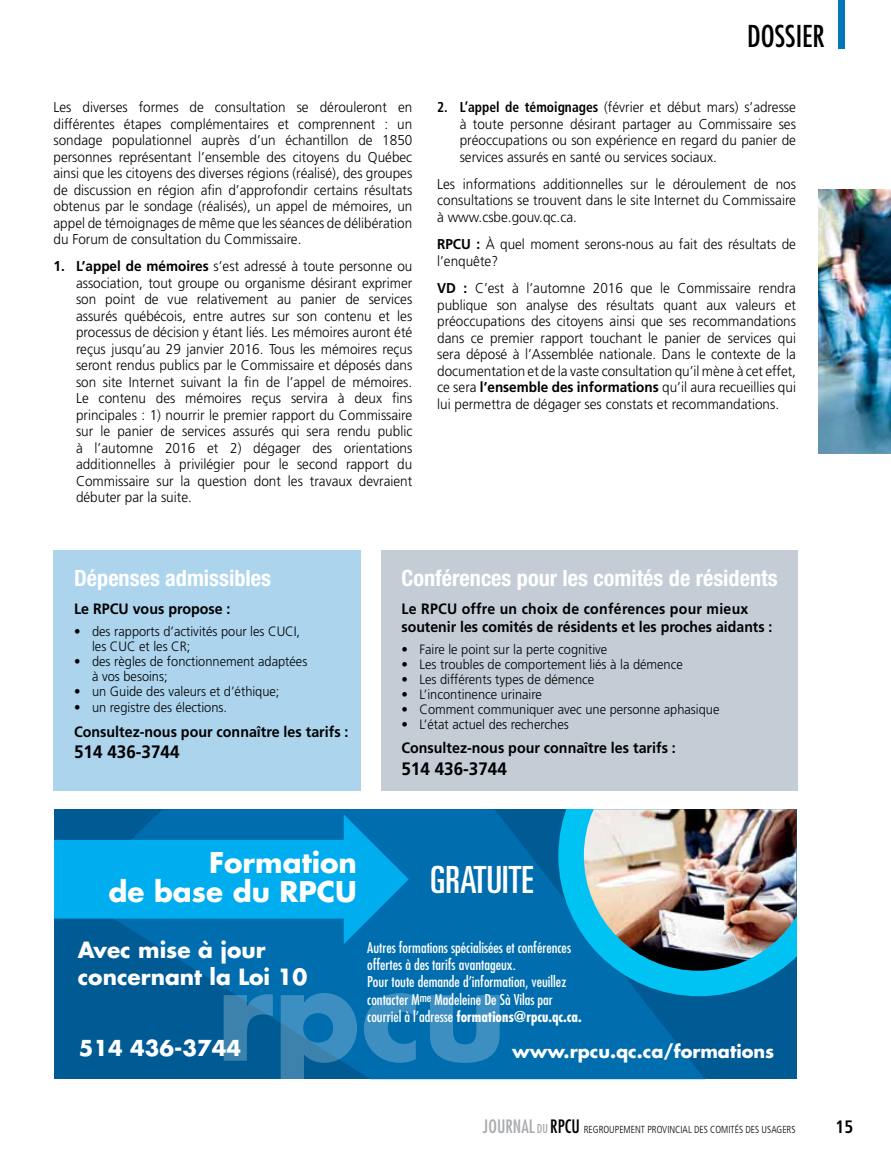
<style>
.page{position:relative;width:891px;height:1161px;background:#fff}
.page>*{position:absolute;margin:0;border:0;box-sizing:border-box;transform-origin:0 0}
.t1{font:700 127.65px "Futura";color:#fff}
.t2{font:ultra-condensed 37.5px "Univers";color:#fff}
.t3{font:condensed 29.4px "Futura";color:#000}
.t4{font:700 27.9px/28.5px "Futura";color:#fff;text-align:right}
.t5{font:700 condensed 22.5px "Helvetica Neue";color:#fff}
.t6{font:700 21.75px/26.1px "Futura";color:#fff}
.t7{font:700 21.3px "Futura";color:#fff}
.t8{font:700 18px "Frutiger";color:#000;scale:.95 1}
.t9{font:700 condensed 18px "Frutiger";color:#000;scale:.95 1}
.t10{font:700 17.7px "Futura";color:#fff}
.t11{font:700 15px "Frutiger";color:#000;scale:.95 1}
.t12{font:700 15px/18px "Frutiger";color:#000;scale:.94 1}
.t13{font:condensed 14.55px/17.2px "Futura";color:#fff}
.t14{font:300 14.25px/16.5px "Frutiger";color:#000;text-align:justify;scale:.95 1}
.t15{font:300 13.5px/15px "Frutiger";color:#000;scale:.95 1}
.t16{font:300 condensed 10.2px "Frutiger";color:#000;scale:.95 1}
.s1{font-weight:700}
.s2{font-weight:700;font-stretch:condensed}
.s3{font-family:"Futura";font-weight:400;font-size:18px;color:#a9abae}
.s4{font-family:"Futura";font-weight:400;font-size:12px;color:#a9abae}
.s5{font-family:"Futura";font-weight:400;font-size:18px}
</style>
<div class="page">
<div style="left:838px;top:0;width:7px;height:48px;background:#0078b8"></div>
<div style="left:54px;top:550px;width:307px;height:241px;background:#acd4ed"></div>
<div style="left:381px;top:550px;width:416px;height:241px;background:#c4cdd6"></div>
<div style="left:54px;top:809px;width:742px;height:270px;background:#005b94"></div>
<svg style="left:155px;top:809px;width:550px;height:270px;fill:#006dae"></svg>
<svg style="left:54px;top:814px;width:355px;height:130px;fill:#00aeef"></svg>
<img style="left:558px;top:809px;width:238px;height:187px">
<img style="left:818px;top:190px;width:73px;height:263px">
<p class="t14" style="left:54px;top:99px;width:379px">Les diverses formes de consultation se dérouleront en différentes étapes complémentaires et comprennent : un sondage populationnel auprès d’un échantillon de 1850 personnes représentant l’ensemble des citoyens du Québec ainsi que les citoyens des diverses régions (réalisé), des groupes de discussion en région afin d’approfondir certains résultats obtenus par le sondage (réalisés), un appel de mémoires, un appel de témoignages de même que les séances de délibération du Forum de consultation du Commissaire.</p>
<p class="t14" style="left:76px;top:258px;width:356px;text-indent:-22px"><span class="s1">1. L’appel de mémoires</span> s’est adressé à toute personne ou association, tout groupe ou organisme désirant exprimer son point de vue relativement au panier de services assurés québécois, entre autres sur son contenu et les processus de décision y étant liés. Les mémoires auront été reçus jusqu’au 29 janvier 2016. Tous les mémoires reçus seront rendus publics par le Commissaire et déposés dans son site Internet suivant la fin de l’appel de mémoires.<br>Le contenu des mémoires reçus servira à deux fins principales : 1) nourrir le premier rapport du Commissaire sur le panier de services assurés qui sera rendu public à l’automne 2016 et 2) dégager des orientations additionnelles à privilégier pour le second rapport du Commissaire sur la question dont les travaux devraient débuter par la suite.</p>
<h3 class="t3" style="left:747px;top:17px;width:79px">DOSSIER</h3>
<p class="t14" style="left:460px;top:99px;width:356px;text-indent:-22px"><span class="s2">2. L’appel de témoignages</span> (février et début mars) s’adresse à toute personne désirant partager au Commissaire ses préoccupations ou son expérience en regard du panier de services assurés en santé ou services sociaux.</p>
<p class="t14" style="left:437px;top:176px;width:379px">Les informations additionnelles sur le déroulement de nos consultations se trouvent dans le site Internet du Commissaire à www.csbe.gouv.qc.ca.</p>
<p class="t14" style="left:437px;top:236px;width:379px"><span class="s1">RPCU :</span> À quel moment serons-nous au fait des résultats de l’enquête?</p>
<p class="t14" style="left:437px;top:280px;width:379px"><span class="s1">VD :</span> C’est à l’automne 2016 que le Commissaire rendra publique son analyse des résultats quant aux valeurs et préoccupations des citoyens ainsi que ses recommandations dans ce premier rapport touchant le panier de services qui sera déposé à l’Assemblée nationale. Dans le contexte de la documentation et de la vaste consultation qu’il mène à cet effet, ce sera <span class="s1">l’ensemble des informations</span> qu’il aura recueillies qui lui permettra de dégager ses constats et recommandations.</p>
<h3 class="t5" style="left:74px;top:565px;width:199px">Dépenses admissibles</h3>
<h3 class="t5" style="left:401px;top:565px;width:378px">Conférences pour les comités de résidents</h3>
<p class="t11" style="left:74px;top:600px;width:166px">Le RPCU vous propose :</p>
<p class="t15" style="left:92px;top:623px;width:221px;text-indent:-18px">• des rapports d’activités pour les CUCI, les CUC et les CR;</p>
<p class="t15" style="left:92px;top:653px;width:228px;text-indent:-18px">• des règles de fonctionnement adaptées à vos besoins;</p>
<p class="t15" style="left:74px;top:683px;width:218px">• un Guide des valeurs et d’éthique;</p>
<p class="t15" style="left:74px;top:700px;width:162px">• un registre des élections.</p>
<p class="t11" style="left:74px;top:723px;width:290px">Consultez-nous pour connaître les tarifs :</p>
<p class="t8" style="left:74px;top:741px;width:113px">514 436-3744</p>
<h3 class="t4" style="left:109px;top:848px;width:250px">Formation<br>de base du RPCU</h3>
<p class="t12" style="left:401px;top:600px;width:396px">Le RPCU offre un choix de conférences pour mieux soutenir les comités de résidents et les proches aidants :</p>
<p class="t15" style="left:401px;top:641px;width:218px">• Faire le point sur la perte cognitive</p>
<p class="t15" style="left:401px;top:656px;width:298px">• Les troubles de comportement liés à la démence</p>
<p class="t15" style="left:401px;top:671px;width:204px">• Les différents types de démence</p>
<p class="t15" style="left:401px;top:686px;width:149px">• L’incontinence urinaire</p>
<p class="t15" style="left:401px;top:701px;width:336px">• Comment communiquer avec une personne aphasique</p>
<p class="t15" style="left:401px;top:716px;width:178px">• L’état actuel des recherches</p>
<p class="t11" style="left:401px;top:739px;width:290px">Consultez-nous pour connaître les tarifs :</p>
<p class="t8" style="left:401px;top:758px;width:113px">514 436-3744</p>
<h2 class="t2" style="left:430px;top:858px;width:105px">GRATUITE</h2>
<h3 class="t6" style="left:78px;top:937px;width:231px">Avec mise à jour concernant la Loi 10</h3>
<p class="t13" style="left:367px;top:939px;width:216px">Autres formations spécialisées et conférences offertes à des tarifs avantageux.<br>Pour toute demande d’information, veuillez contacter M<sup>me</sup> Madeleine De Sà Vilas par courriel à l’adresse <span class="s1">formations@rpcu.qc.ca.</span></p>
<h1 class="t1" style="left:216px;top:924px;width:292px">rpcu</h1>
<h3 class="t7" style="left:79px;top:1034px;width:164px">514 436-3744</h3>
<p class="t10" style="left:512px;top:1039px;width:264px">www.rpcu.qc.ca/formations</p>
<p class="t16" style="left:483px;top:1124px;width:331px"><span class="s3">JOURNAL</span> <span class="s4">DU</span> <span class="s5">RPCU</span> REGROUPEMENT PROVINCIAL DES COMITÉS DES USAGERS</p>
<p class="t9" style="left:836px;top:1116px;width:20px">15</p>
</div>
